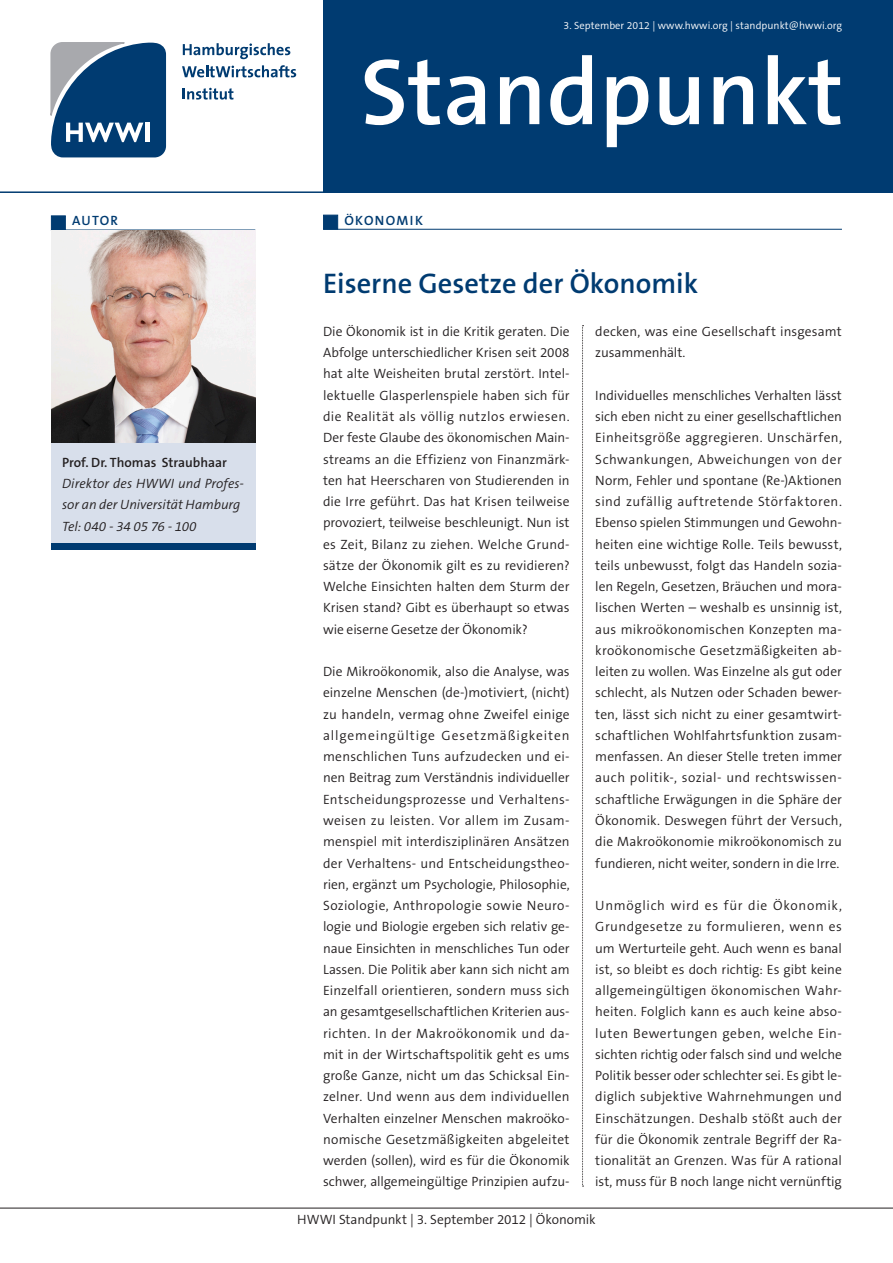
<style>
.page{position:relative;width:893px;height:1263px;background:#fff}
.page>*{position:absolute;margin:0;border:0;box-sizing:border-box;transform-origin:0 0}
.t1{font:600 94.5px "The Sans B6";color:#fff}
.Headline{font:600 28.5px "The Sans B6";color:#003b71}
.Fliesstext{font:300 13.5px/21.3px "The Sans B4";letter-spacing:-.005em;color:#231f20;text-align:justify}
.Editorial{font:italic 300 13.5px/21.3px "The Sans B4";color:#231f20}
.Fliesstext-2{font:600 13.5px "The Sans B6";color:#231f20}
.Themen{font:600 13.5px "The Sans B6";letter-spacing:.1em;color:#003b71}
.t2{font:300 10.5px "The Sans B4";letter-spacing:.005em;color:#fff}
</style>
<div class="page">
<div style="left:51px;top:442px;width:204px;height:107px;background:#d8dfeb"></div>
<div style="left:323px;top:0;width:570px;height:191px;background:#003b71"></div>
<svg style="left:183px;top:88px;width:50px;height:12px"></svg>
<svg style="left:182px;top:65px;width:114px;height:12px"></svg>
<svg style="left:183px;top:43px;width:107px;height:16px"></svg>
<svg style="left:50px;top:42px;width:116px;height:115px;background:#346089"></svg>
<hr style="left:0;top:191px;width:893px;height:2px;background:#003b71">
<svg style="left:582px;top:325px;width:2px;height:862px"></svg>
<hr style="left:0;top:1208px;width:893px;height:1px;background:#231f20">
<div style="left:323px;top:215px;width:15px;height:15px;background:#003b71;border:1px solid #003b71"></div>
<hr style="left:323px;top:229px;width:519px;height:1px;background:#003b71">
<div style="left:51px;top:543px;width:204px;height:6px;background:#003b71"></div>
<div style="left:51px;top:215px;width:15px;height:15px;background:#003b71;border:1px solid #003b71"></div>
<img style="left:51px;top:230px;width:204px;height:212px">
<p class="Themen" style="left:72px;top:213px;width:47px">AUTOR</p>
<p class="Fliesstext-2" style="left:62px;top:455px;width:166px">Prof. Dr. Thomas Straubhaar</p>
<p class="Editorial" style="left:62px;top:473px;width:183px">Direktor des HWWI und Profes&shy;sor an der Universität Hamburg</p>
<p class="Editorial" style="left:62px;top:516px;width:136px">Tel: 040 - 34 05 76 - 100</p>
<p class="t2" style="left:564px;top:20px;width:280px">3. September 2012 | www.hwwi.org | standpunkt@hwwi.org</p>
<p class="t1" style="left:360px;top:41px;width:485px">Standpunkt</p>
<p class="Themen" style="left:344px;top:213px;width:80px">ÖKONOMIK</p>
<p class="Headline" style="left:323px;top:268px;width:377px">Eiserne Gesetze der Ökonomik</p>
<p class="Fliesstext" style="left:323px;top:321px;width:248px">Die Ökonomik ist in die Kritik geraten. Die Abfolge unterschiedlicher Krisen seit 2008 hat alte Weisheiten brutal zerstört. Intel&shy;lektuelle Glasperlenspiele haben sich für die Realität als völlig nutzlos erwiesen.<br>Der feste Glaube des ökonomischen Main&shy;streams an die Effizienz von Finanzmärk&shy;ten hat Heerscharen von Studierenden in die Irre geführt. Das hat Krisen teilweise provoziert, teilweise beschleunigt. Nun ist es Zeit, Bilanz zu ziehen. Welche Grund&shy;sätze der Ökonomik gilt es zu revidieren?<br>Welche Einsichten halten dem Sturm der Krisen stand? Gibt es überhaupt so etwas wie eiserne Gesetze der Ökonomik?</p>
<p class="Fliesstext" style="left:323px;top:661px;width:248px">Die Mikroökonomik, also die Analyse, was einzelne Menschen (de-)motiviert, (nicht) zu handeln, vermag ohne Zweifel einige allgemeingültige Gesetzmäßigkeiten menschlichen Tuns aufzudecken und ei&shy;nen Beitrag zum Verständnis individueller Entscheidungsprozesse und Verhaltens&shy;weisen zu leisten. Vor allem im Zusam&shy;menspiel mit interdisziplinären Ansätzen der Verhaltens- und Entscheidungstheo&shy;rien, ergänzt um Psychologie, Philosophie, Soziologie, Anthropologie sowie Neuro&shy;logie und Biologie ergeben sich relativ ge&shy;naue Einsichten in menschliches Tun oder Lassen. Die Politik aber kann sich nicht am Einzelfall orientieren, sondern muss sich an gesamtgesellschaftlichen Kriterien aus&shy;richten. In der Makroökonomik und da&shy;mit in der Wirtschaftspolitik geht es ums große Ganze, nicht um das Schicksal Ein&shy;zelner. Und wenn aus dem individuellen Verhalten einzelner Menschen makroöko&shy;nomische Gesetzmäßigkeiten abgeleitet werden (sollen), wird es für die Ökonomik schwer, allgemeingültige Prinzipien aufzu-</p>
<p class="Fliesstext" style="left:595px;top:321px;width:248px">decken, was eine Gesellschaft insgesamt zusammenhält.</p>
<p class="Fliesstext" style="left:595px;top:385px;width:248px">Individuelles menschliches Verhalten lässt sich eben nicht zu einer gesellschaftlichen Einheitsgröße aggregieren. Unschärfen, Schwankungen, Abweichungen von der Norm, Fehler und spontane (Re-)Aktionen sind zufällig auftretende Störfaktoren.<br>Ebenso spielen Stimmungen und Gewohn&shy;heiten eine wichtige Rolle. Teils bewusst, teils unbewusst, folgt das Handeln sozia&shy;len Regeln, Gesetzen, Bräuchen und mora&shy;lischen Werten – weshalb es unsinnig ist, aus mikroökonomischen Konzepten ma&shy;kroökonomische Gesetzmäßigkeiten ab&shy;leiten zu wollen. Was Einzelne als gut oder schlecht, als Nutzen oder Schaden bewer&shy;ten, lässt sich nicht zu einer gesamtwirt&shy;schaftlichen Wohlfahrtsfunktion zusam&shy;menfassen. An dieser Stelle treten immer auch politik-, sozial- und rechtswissen&shy;schaftliche Erwägungen in die Sphäre der Ökonomik. Deswegen führt der Versuch, die Makroökonomie mikroökonomisch zu fundieren, nicht weiter, sondern in die Irre.</p>
<p class="Fliesstext" style="left:595px;top:895px;width:248px">Unmöglich wird es für die Ökonomik, Grundgesetze zu formulieren, wenn es um Werturteile geht. Auch wenn es banal ist, so bleibt es doch richtig: Es gibt keine allgemeingültigen ökonomischen Wahr&shy;heiten. Folglich kann es auch keine abso&shy;luten Bewertungen geben, welche Ein&shy;sichten richtig oder falsch sind und welche Politik besser oder schlechter sei. Es gibt le&shy;diglich subjektive Wahrnehmungen und Einschätzungen. Deshalb stößt auch der für die Ökonomik zentrale Begriff der Ra&shy;tionalität an Grenzen. Was für A rational ist, muss für B noch lange nicht vernünftig</p>
<p class="Fliesstext" style="left:297px;top:1209px;width:300px">HWWI Standpunkt | 3. September 2012 | Ökonomik</p>
</div>
